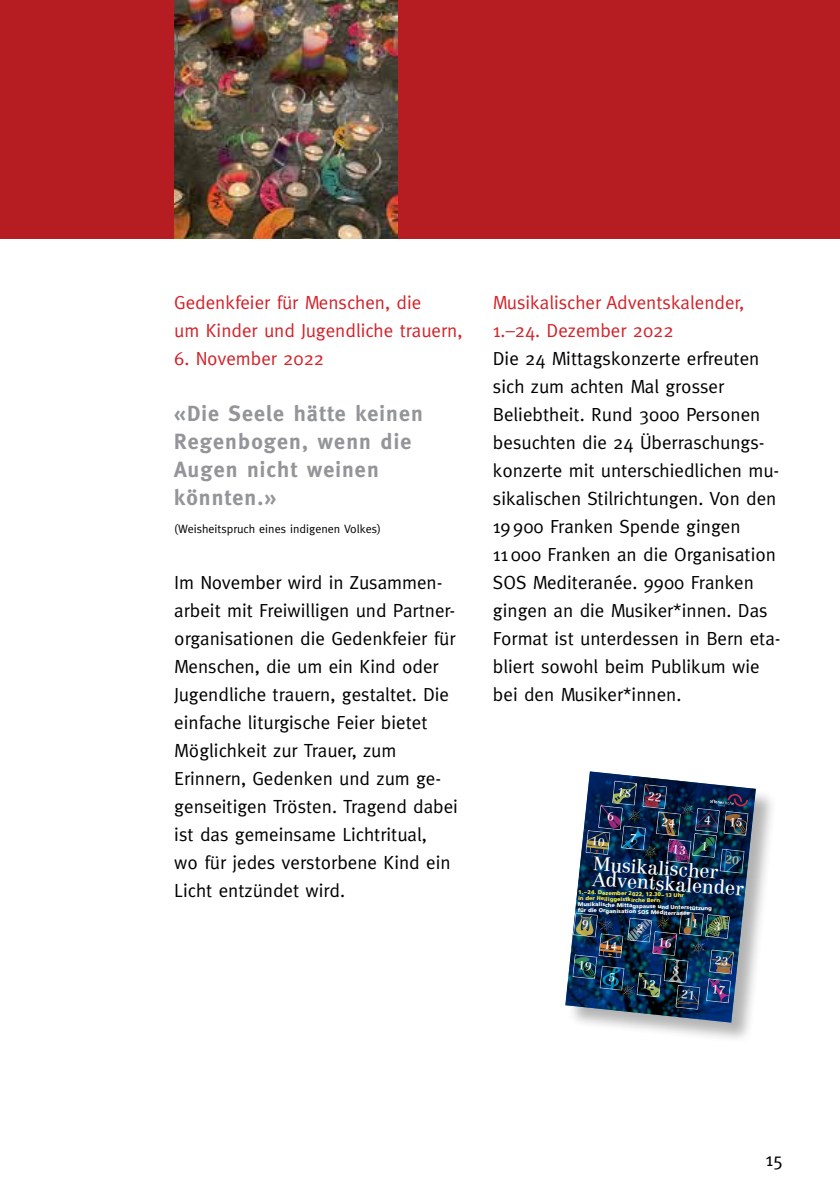
<style>
.page{position:relative;width:840px;height:1191px;background:#fff}
.page>*{position:absolute;margin:0;border:0;box-sizing:border-box;transform-origin:0 0}
.t1{font:700 22px/28px "Meta";letter-spacing:.05em;color:#939598}
.t2{font:19px/28px "Meta";color:#000}
.t3{font:19px/28px "Meta";color:#d2232a}
.t4{font:19px "Centennial";color:#fff}
.t5{font:12px "Meta";color:#000}
.t6{font:900 5.6px/6px "Frutiger";color:#fff}
.t7{font:900 5.6px "Frutiger";color:#f6ed4f}
</style>
<div class="page">
<div style="left:0;top:0;width:839px;height:238px;background:#b61d22"></div>
<div style="left:566px;top:772px;width:211px;height:272px;background:#000;opacity:.3"></div>
<img style="left:565px;top:771px;width:190px;height:251px">
<img style="left:174px;top:0;width:223px;height:238px">
<img style="left:572px;top:911px;width:161px;height:98px">
<img style="left:585px;top:780px;width:163px;height:93px">
<p class="t3" style="left:174px;top:288px;width:289px">Gedenkfeier für Menschen, die<br>um Kinder und Jugendliche trauern,</p>
<p class="t3" style="left:174px;top:344px;width:151px">6. November 2022</p>
<p class="t1" style="left:174px;top:399px;width:250px">«Die Seele hätte keinen<br>Regenbogen, wenn die<br>Augen nicht weinen könnten.»</p>
<p class="t5" style="left:174px;top:522px;width:208px">(Weisheitspruch eines indigenen Volkes)</p>
<p class="t2" style="left:174px;top:568px;width:285px">Im November wird in Zusammen&shy;arbeit mit Freiwilligen und Partner&shy;organisationen die Gedenkfeier für<br>Menschen, die um ein Kind oder<br>Jugendliche trauern, gestaltet. Die einfache liturgische Feier bietet<br>Möglichkeit zur Trauer, zum<br>Erinnern, Gedenken und zum ge&shy;genseitigen Trösten. Tragend dabei ist das gemeinsame Lichtritual,<br>wo für jedes verstorbene Kind ein<br>Licht entzündet wird.</p>
<p class="t3" style="left:492px;top:288px;width:253px">Musikalischer Adventskalender,<br>1.–24. Dezember 2022</p>
<p class="t2" style="left:492px;top:344px;width:289px">Die 24 Mittagskonzerte erfreuten sich zum achten Mal grosser<br>Beliebtheit. Rund 3000 Personen besuchten die 24 Überraschungs&shy;konzerte mit unterschiedlichen mu&shy;sikalischen Stilrichtungen. Von den<br>19900 Franken Spende gingen<br>11000 Franken an die Organisation<br>SOS Mediteranée. 9900 Franken gingen an die Musiker*innen. Das<br>Format ist unterdessen in Bern eta&shy;bliert sowohl beim Publikum wie bei den Musiker*innen.</p>
<p class="t4" style="left:594px;top:852px;width:127px;rotate:4deg">Musikalischer</p>
<p class="t7" style="left:578px;top:888px;width:107px;rotate:2deg">1. –24. Dezember 2022, 12.30–13 Uhr</p>
<p class="t4" style="left:593px;top:867px;width:153px;rotate:4deg">Adventskalender</p>
<p class="t7" style="left:578px;top:894px;width:84px;rotate:2deg">in der Heiliggeistkirche Bern</p>
<p class="t6" style="left:577px;top:900px;width:136px;rotate:2deg">Musikalische Mittagspause und Unterstützung für die Organisation SOS Méditerranée</p>
<p class="t2" style="left:765px;top:1145px;width:19px">15</p>
</div>
